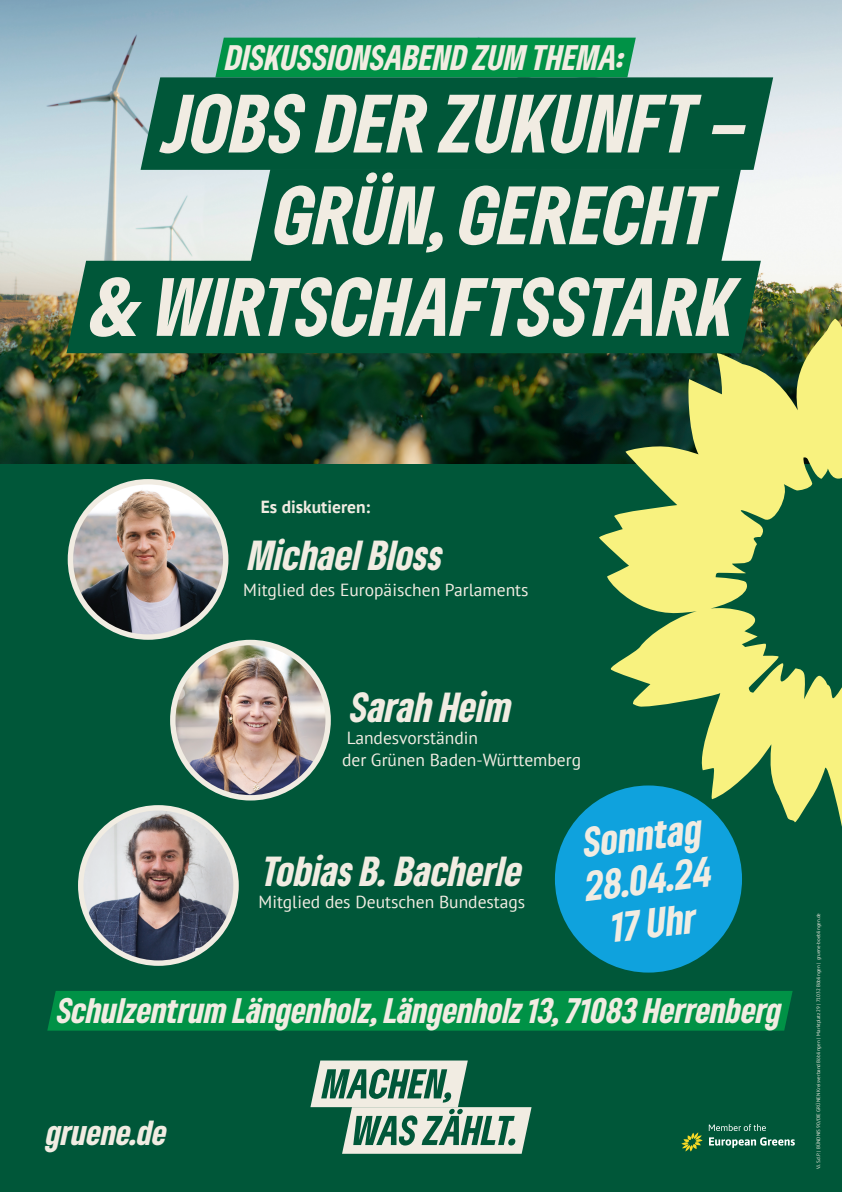
<style>
.page{position:relative;width:842px;height:1192px;background:#005739}
.page>*{position:absolute;margin:0;border:0;box-sizing:border-box;transform-origin:0 0}
.t1{font:italic 900 condensed 77px/91.7px "Gruene Type";color:#f1ece2}
.t2{font:italic 900 condensed 39.2px "Gruene Type";color:#f1ece2}
.t3{font:italic 900 condensed 39px/44px "Gruene Type";color:#f1ece2;text-align:center}
.t4{font:italic 900 condensed 33.1px "Gruene Type";color:#f1ece2}
.t5{font:italic 900 condensed 32.5px "Gruene Type";color:#f1ece2}
.t6{font:17.5px/21.9px "PT Sans";color:#f1ece2}
.t7{font:700 17.5px "PT Sans";color:#f1ece2}
.t8{font:5px "PT Sans";color:#f1ece2}
</style>
<div class="page">
<img style="left:0;top:0;width:842px;height:463px">
<svg style="left:598px;top:318px;width:244px;height:527px"></svg>
<div style="left:52px;top:991px;width:736px;height:40px;background:#009246"></div>
<div style="left:220px;top:38px;width:412px;height:39px;background:#009246"></div>
<div style="left:150px;top:77px;width:613px;height:93px;background:#005739"></div>
<div style="left:261px;top:169px;width:470px;height:93px;background:#005739"></div>
<svg style="left:709px;top:1137px;width:86px;height:11px"></svg>
<svg style="left:681px;top:1132px;width:22px;height:20px"></svg>
<svg style="left:709px;top:1124px;width:57px;height:7px"></svg>
<img style="left:70px;top:482px;width:156px;height:155px;border-radius:78px">
<div style="left:68px;top:479px;width:160px;height:161px;border:5px solid #f1ece2;border-radius:50%"></div>
<img style="left:173px;top:644px;width:155px;height:151px">
<div style="left:170px;top:640px;width:161px;height:161px;border:5px solid #f1ece2;border-radius:50%"></div>
<img style="left:81px;top:808px;width:155px;height:155px;border-radius:78px">
<div style="left:78px;top:805px;width:161px;height:161px;border:5px solid #f1ece2;border-radius:50%"></div>
<div style="left:76px;top:261px;width:675px;height:92px;background:#005739"></div>
<div style="left:555px;top:785px;width:187px;height:188px;background:#0fa2dd;border-radius:50%"></div>
<svg style="left:310px;top:1061px;width:221px;height:93px"></svg>
<h3 class="t4" style="left:226px;top:35px;width:401px">DISKUSSIONSABEND ZUM THEMA:</h3>
<h1 class="t1" style="left:275px;top:75px;width:474px;text-indent:-110px">JOBS DER ZUKUNFT –<br>GRÜN, GERECHT</h1>
<h1 class="t1" style="left:91px;top:259px;width:646px">&amp; WIRTSCHAFTSSTARK</h1>
<p class="t7" style="left:261px;top:495px;width:111px">Es diskutieren:</p>
<h2 class="t2" style="left:249px;top:529px;width:196px">Michael Bloss</h2>
<p class="t6" style="left:243px;top:579px;width:287px">Mitglied des Europäischen Parlaments</p>
<h2 class="t2" style="left:351px;top:681px;width:162px">Sarah Heim</h2>
<p class="t6" style="left:342px;top:726px;width:241px">Landesvorständin<br>der Grünen Baden-Württemberg</p>
<h2 class="t2" style="left:263px;top:846px;width:261px">Tobias B. Bacherle</h2>
<p class="t6" style="left:259px;top:891px;width:268px">Mitglied des Deutschen Bundestags</p>
<h3 class="t3" style="left:578px;top:820px;width:129px;rotate:-7deg">Sonntag<br>28.04.24<br>17 Uhr</h3>
<h3 class="t4" style="left:58px;top:989px;width:725px">Schulzentrum Längenholz, Längenholz 13, 71083 Herrenberg</h3>
<h3 class="t5" style="left:47px;top:1112px;width:122px">gruene.de</h3>
<p class="t8" style="left:815px;top:1169px;width:258px;rotate:-90deg">V.i.S.d.P. | BÜNDNIS 90/DIE GRÜNEN Kreisverband Böblingen | Marktplatz 29 | 71032 Böblingen | gruene-boeblingen.de</p>
</div>
